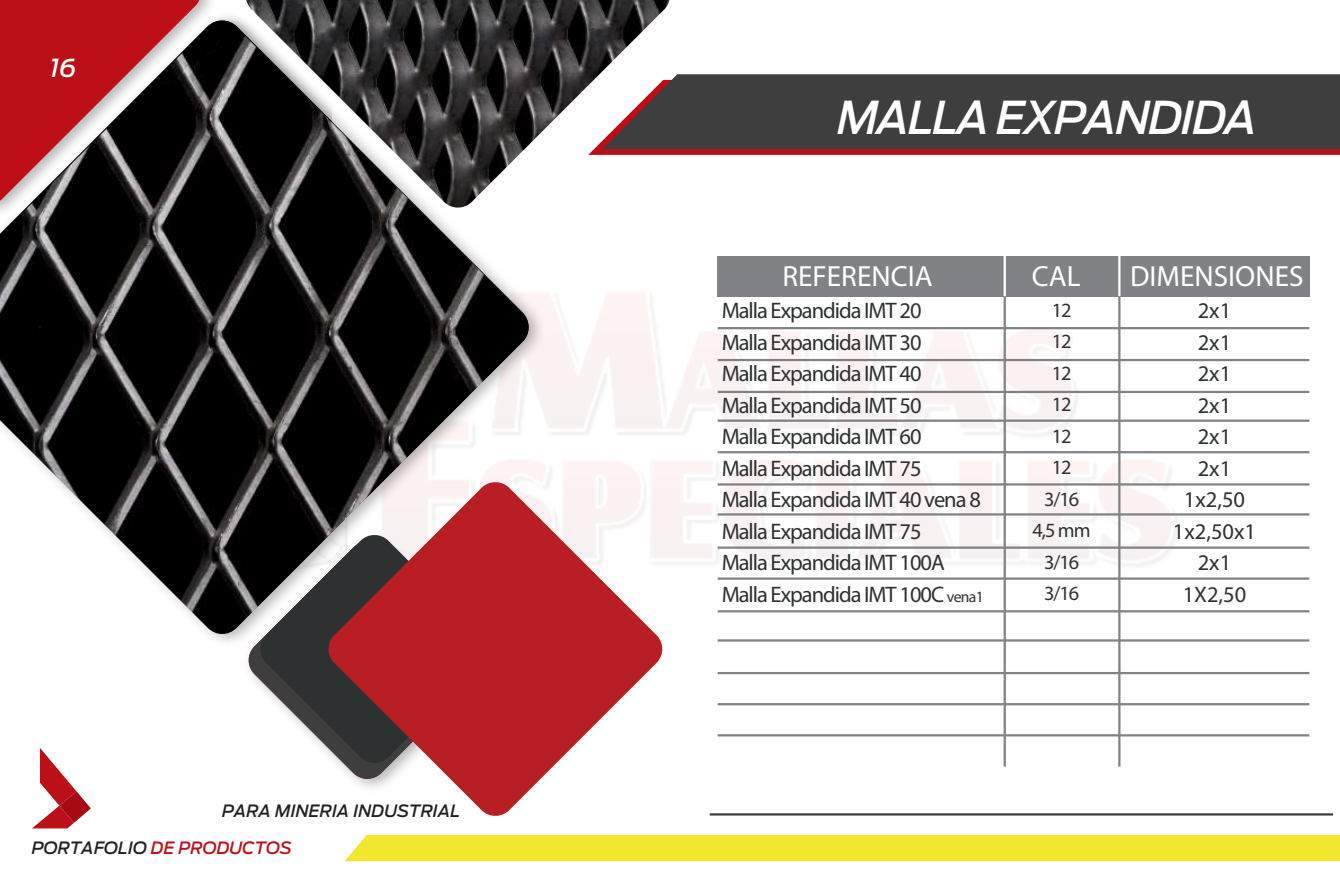
<style>
.page{position:relative;width:1340px;height:893px;background:#fff}
.page>*{position:absolute;margin:0;border:0;box-sizing:border-box;transform-origin:0 0}
.t1{font:italic 500 45px "Ford Antenna";letter-spacing:-.04em;color:#fff}
.t2{font:29.25px "Myriad Pro";color:#fff}
.t3{font:italic 500 24.75px "Ford Antenna";color:#fff}
.t4{font:22.5px/31.5px "Myriad Pro";letter-spacing:-.045em;color:#2e3132}
.t5{font:22.5px/31.5px "Myriad Pro";color:#2e3132;text-align:center}
.t6{font:20.25px/31.5px "Myriad Pro";letter-spacing:-.05em;color:#2e3132;text-align:center}
.t7{font:italic 500 16.88px "Ford Antenna";color:#231f20}
.t8{font:italic 500 16.88px "Ford Antenna";color:#bb1018}
.s1{color:#231f20}
.s2{font-size:15.75px}
</style>
<div class="page">
<div style="left:717px;top:256px;width:592px;height:40px;background:#808285"></div>
<hr style="left:1003px;top:296px;width:2px;height:471px;background:#808285">
<hr style="left:1118px;top:296px;width:2px;height:471px;background:#808285">
<hr style="left:1003px;top:256px;width:2px;height:40px;background:#fff">
<hr style="left:1118px;top:256px;width:2px;height:40px;background:#fff">
<hr style="left:717px;top:327px;width:592px;height:2px;background:#808285">
<hr style="left:717px;top:359px;width:592px;height:2px;background:#808285">
<hr style="left:717px;top:391px;width:592px;height:2px;background:#808285">
<hr style="left:717px;top:420px;width:592px;height:2px;background:#808285">
<hr style="left:717px;top:451px;width:592px;height:2px;background:#808285">
<hr style="left:717px;top:483px;width:592px;height:3px;background:#808285">
<hr style="left:717px;top:513px;width:592px;height:3px;background:#808285">
<hr style="left:717px;top:546px;width:592px;height:3px;background:#808285">
<hr style="left:717px;top:577px;width:592px;height:3px;background:#808285">
<hr style="left:717px;top:610px;width:592px;height:2px;background:#808285">
<hr style="left:717px;top:639px;width:592px;height:3px;background:#808285">
<hr style="left:717px;top:672px;width:592px;height:2px;background:#808285">
<hr style="left:717px;top:703px;width:592px;height:2px;background:#808285">
<hr style="left:717px;top:734px;width:592px;height:2px;background:#808285">
<svg style="left:247px;top:636px;width:11px;height:48px"></svg>
<svg style="left:669px;top:149px;width:670px;height:6px;background:#b6151d"></svg>
<div style="left:669px;top:74px;width:670px;height:75px;background:#3e3e3f"></div>
<div style="left:0;top:0;width:203px;height:21px;background:#bb1018"></div>
<hr style="left:709px;top:813px;width:623px;height:2px;background:#3e3e3f">
<div style="left:345px;top:835px;width:994px;height:26px;background:#f1e72e"></div>
<svg style="left:32px;top:748px;width:59px;height:80px"></svg>
<img style="left:0;top:21px;width:530px;height:615px">
<img style="left:246px;top:0;width:423px;height:210px">
<svg style="left:258px;top:533px;width:68px;height:219px"></svg>
<svg style="left:326px;top:480px;width:338px;height:336px;fill:#b71f24"></svg>
<p class="t3" style="left:50px;top:47px;width:28px">16</p>
<p class="t7" style="left:222px;top:796px;width:239px">PARA MINERIA INDUSTRIAL</p>
<p class="t8" style="left:32px;top:833px;width:262px"><span class="s1">PORTAFOLIO</span> DE PRODUCTOS</p>
<h1 class="t1" style="left:837px;top:78px;width:422px">MALLA EXPANDIDA</h1>
<h2 class="t2" style="left:782px;top:259px;width:151px">REFERENCIA</h2>
<h2 class="t2" style="left:1031px;top:259px;width:50px">CAL</h2>
<h2 class="t2" style="left:1130px;top:259px;width:175px">DIMENSIONES</h2>
<p class="t4" style="left:721px;top:295px;width:264px">Malla Expandida IMT 20<br>Malla Expandida IMT 30<br>Malla Expandida IMT 40<br>Malla Expandida IMT 50<br>Malla Expandida IMT 60<br>Malla Expandida IMT 75<br>Malla Expandida IMT 40 vena 8<br>Malla Expandida IMT 75<br>Malla Expandida IMT 100A<br>Malla Expandida IMT 100C <span class="s2">vena1</span></p>
<p class="t5" style="left:1172px;top:295px;width:85px">2x1<br>2x1<br>2x1<br>2x1<br>2x1<br>2x1<br>1x2,50<br>1x2,50x1<br>2x1<br>1X2,50</p>
<p class="t6" style="left:1032px;top:294px;width:59px">12<br>12<br>12<br>12<br>12<br>12<br>3/16<br>4,5 mm<br>3/16<br>3/16</p>
</div>
